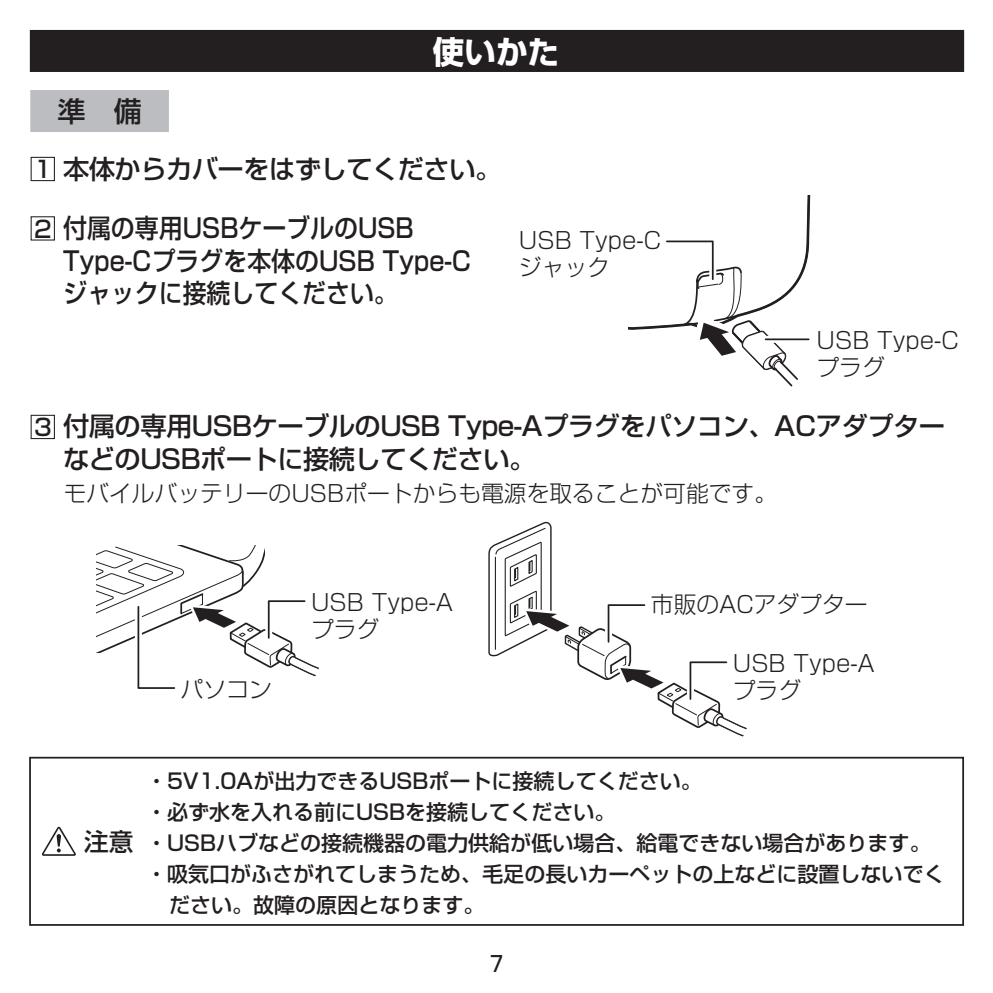
<style>
.page{position:relative;width:993px;height:993px;background:#fff}
.page>*{position:absolute;margin:0;border:0;box-sizing:border-box;transform-origin:0 0}
.t1{font:700 31.5px "Shin Go Pro";color:#fff}
.t2{font:500 28px "Shin Go Pro";color:#231f20}
.t3{font:500 26.25px/32.6px "Shin Go Pro";letter-spacing:-.02em;color:#231f20}
.t4{font:500 26.25px/32.6px "Shin Go Pro";color:#231f20;scale:.91 1}
.t5{font:500 24.85px "Shin Go Pro";color:#231f20}
.t6{font:24.5px "Univers";color:#231f20}
.t7{font:500 23.1px "Shin Go Pro";color:#231f20}
.t8{font:300 22.75px/27.3px "Shin Go Pro";color:#231f20}
.t9{font:500 21px "Shin Go Pro";color:#231f20}
</style>
<div class="page">
<div style="left:30px;top:30px;width:933px;height:42px;background:#231f20"></div>
<div style="left:31px;top:216px;width:24px;height:24px;border:1px solid #231f20"></div>
<div style="left:31px;top:414px;width:24px;height:25px;border:1px solid #231f20"></div>
<div style="left:31px;top:157px;width:24px;height:24px;border:1px solid #231f20"></div>
<svg style="left:42px;top:826px;width:34px;height:29px"></svg>
<div style="left:29px;top:756px;width:934px;height:169px;border:2px solid #231f20"></div>
<svg style="left:488px;top:521px;width:259px;height:216px"></svg>
<svg style="left:96px;top:545px;width:223px;height:144px"></svg>
<svg style="left:628px;top:196px;width:183px;height:191px"></svg>
<svg style="left:767px;top:336px;width:41px;height:7px"></svg>
<hr style="left:765px;top:338px;width:43px;height:2px;background:#231f20">
<div style="left:30px;top:90px;width:139px;height:42px;background:#bcbdc0"></div>
<p class="t7" style="left:34px;top:150px;width:19px">1</p>
<h2 class="t2" style="left:58px;top:88px;width:85px">準　備</h2>
<h1 class="t1" style="left:433px;top:27px;width:127px">使いかた</h1>
<p class="t3" style="left:63px;top:149px;width:439px">本体からカバーをはずしてください。</p>
<p class="t7" style="left:34px;top:210px;width:19px">2</p>
<p class="t4" style="left:63px;top:209px;width:450px">付属の専用USBケーブルのUSB<br>Type-Cプラグを本体のUSB Type C-ジャックに接続してください。</p>
<p class="t8" style="left:518px;top:224px;width:143px">USB Type C-ジャック</p>
<p class="t8" style="left:816px;top:323px;width:143px">USB Type C-プラグ</p>
<p class="t7" style="left:34px;top:408px;width:19px">3</p>
<p class="t3" style="left:63px;top:407px;width:883px">付属の専用USBケーブルのUSB Type-Aプラグをパソコン、ACアダプターなどのUSBポートに接続してください。</p>
<p class="t8" style="left:64px;top:477px;width:714px">モバイルバッテリーのUSBポートからも電源を取ることが可能です。</p>
<p class="t8" style="left:181px;top:672px;width:92px">パソコン</p>
<p class="t8" style="left:311px;top:585px;width:143px">USB Type A-プラグ</p>
<p class="t8" style="left:650px;top:587px;width:218px">市販のACアダプター</p>
<p class="t8" style="left:732px;top:646px;width:143px">USB Type A-プラグ</p>
<p class="t5" style="left:84px;top:820px;width:51px">注意</p>
<p class="t9" style="left:146px;top:763px;width:557px">・5V1.0Aが出力できるUSBポートに接続してください。</p>
<p class="t9" style="left:146px;top:794px;width:470px">・必ず水を入れる前にUSBを接続してください。</p>
<p class="t9" style="left:146px;top:825px;width:785px">・USBハブなどの接続機器の電力供給が低い場合、給電できない場合があります。</p>
<p class="t9" style="left:146px;top:856px;width:800px">・吸気口がふさがれてしまうため、毛足の長いカーペットの上などに設置しないでく</p>
<p class="t9" style="left:169px;top:887px;width:316px">ださい。故障の原因となります。</p>
<p class="t6" style="left:490px;top:948px;width:15px">7</p>
</div>
